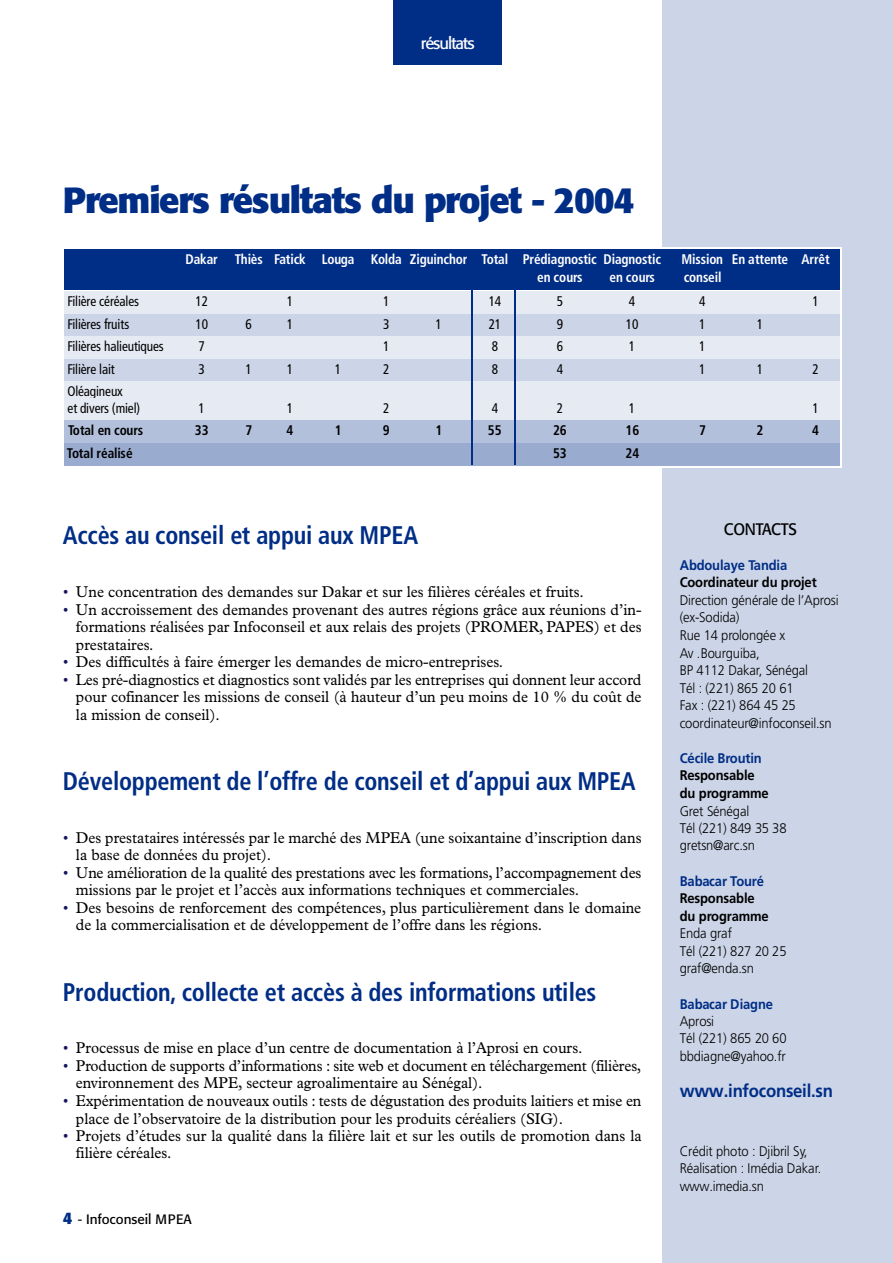
<style>
.page{position:relative;width:893px;height:1263px;background:#fff}
.page>*{position:absolute;margin:0;border:0;box-sizing:border-box;transform-origin:0 0}
.t1{font:700 36px "Formata";letter-spacing:-.03em;color:#002d86}
.t2{font:700 condensed 25.5px "Frutiger";letter-spacing:-.01em;color:#002d86;scale:.95 1}
.t3{font:700 18px "Frutiger";color:#002d86;scale:.93 1}
.t4{font:16.5px "Formata";color:#fff}
.t5{font:16.5px "Formata";color:#000;scale:.95 1}
.t6{font:15.75px/17.4px "Plantin";color:#000;scale:.95 1}
.t7{font:300 13.95px/17.5px "Frutiger";letter-spacing:-.01em;color:#000;scale:.93 1}
.t8{font:condensed 13.95px/16.5px "Frutiger";letter-spacing:-.015em;color:#000;scale:.95 1}
.t9{font:700 13.95px/17.5px "Frutiger";letter-spacing:-.005em;color:#000;scale:.93 1}
.t10{font:700 condensed 13.95px "Frutiger";letter-spacing:-.035em;color:#fff;scale:.95 1}
.t11{font:700 13.95px "Frutiger";letter-spacing:-.005em;color:#002d86;scale:.93 1}
.t12{font:700 condensed 13.95px "Frutiger";letter-spacing:-.015em;color:#000;scale:.95 1}
.t13{font:700 condensed 13.95px "Frutiger";letter-spacing:-.01em;color:#fff;scale:.95 1}
.t14{font:13.5px "Formata";color:#000}
.s1{color:#15145f}
.s2{font-weight:700;font-size:16.5px;color:#002d86}
</style>
<div class="page">
<div style="left:393px;top:0;width:108px;height:65px;background:#002d86"></div>
<div style="left:662px;top:0;width:230px;height:1263px;background:#ccd5e7"></div>
<img style="left:64px;top:248px;width:777px;height:219px">
<hr style="left:514px;top:249px;width:2px;height:216px;background:#002d86">
<hr style="left:471px;top:249px;width:2px;height:216px;background:#002d86">
<p class="t4" style="left:421px;top:36px;width:55px">r é s u l t a t s</p>
<h1 class="t1" style="left:63px;top:184px;width:573px">Premiers résultats du projet - 2004</h1>
<p class="t10" style="left:185px;top:254px;width:502px">D a k a r T h i è s Fa t i c k Louga Ko l d a Z i g u i n c h o r To t a l P r é d i a g n o s t i c D i a g n o s t i c</p>
<p class="t13" style="left:681px;top:254px;width:157px">M i s s i o n En attente A r r ê t</p>
<p class="t13" style="left:537px;top:272px;width:49px">en cours</p>
<p class="t13" style="left:609px;top:272px;width:49px">en cours</p>
<p class="t13" style="left:683px;top:272px;width:41px">c o n s e i l</p>
<p class="t8" style="left:67px;top:294px;width:77px">Filière céréales</p>
<p class="t8" style="left:196px;top:294px;width:15px">1 2</p>
<p class="t8" style="left:287px;top:294px;width:8px">1</p>
<p class="t8" style="left:383px;top:294px;width:8px">1</p>
<p class="t8" style="left:488px;top:294px;width:15px">1 4</p>
<p class="t8" style="left:557px;top:294px;width:8px">5</p>
<p class="t8" style="left:629px;top:294px;width:8px">4</p>
<p class="t8" style="left:699px;top:294px;width:8px">4</p>
<p class="t8" style="left:812px;top:294px;width:8px">1</p>
<p class="t8" style="left:67px;top:317px;width:67px">Filières fruits</p>
<p class="t8" style="left:196px;top:317px;width:15px">1 0</p>
<p class="t8" style="left:245px;top:317px;width:8px">6</p>
<p class="t8" style="left:287px;top:317px;width:8px">1</p>
<p class="t8" style="left:383px;top:317px;width:8px">3</p>
<p class="t8" style="left:435px;top:317px;width:8px">1</p>
<p class="t8" style="left:488px;top:317px;width:15px">2 1</p>
<p class="t8" style="left:557px;top:317px;width:8px">9</p>
<p class="t8" style="left:626px;top:317px;width:15px">1 0</p>
<p class="t8" style="left:699px;top:317px;width:8px">1</p>
<p class="t8" style="left:757px;top:317px;width:8px">1</p>
<p class="t8" style="left:67px;top:339px;width:103px">Filières halieutiques</p>
<p class="t8" style="left:198px;top:339px;width:8px">7</p>
<p class="t8" style="left:383px;top:339px;width:8px">1</p>
<p class="t8" style="left:491px;top:339px;width:8px">8</p>
<p class="t8" style="left:557px;top:339px;width:8px">6</p>
<p class="t8" style="left:629px;top:339px;width:8px">1</p>
<p class="t8" style="left:699px;top:339px;width:8px">1</p>
<p class="t8" style="left:67px;top:362px;width:51px">Filière lait</p>
<p class="t8" style="left:199px;top:362px;width:8px">3</p>
<p class="t8" style="left:245px;top:362px;width:8px">1</p>
<p class="t8" style="left:287px;top:362px;width:8px">1</p>
<p class="t8" style="left:335px;top:362px;width:8px">1</p>
<p class="t8" style="left:383px;top:362px;width:8px">2</p>
<p class="t8" style="left:491px;top:362px;width:8px">8</p>
<p class="t8" style="left:557px;top:362px;width:8px">4</p>
<p class="t8" style="left:699px;top:362px;width:8px">1</p>
<p class="t8" style="left:757px;top:362px;width:8px">1</p>
<p class="t8" style="left:812px;top:362px;width:8px">2</p>
<p class="t8" style="left:67px;top:384px;width:78px">O l é a g i n e u x<br>et divers (miel)</p>
<p class="t8" style="left:199px;top:401px;width:8px">1</p>
<p class="t8" style="left:287px;top:401px;width:8px">1</p>
<p class="t8" style="left:383px;top:401px;width:8px">2</p>
<p class="t8" style="left:491px;top:401px;width:8px">4</p>
<p class="t8" style="left:557px;top:401px;width:8px">2</p>
<p class="t8" style="left:629px;top:401px;width:8px">1</p>
<p class="t8" style="left:812px;top:401px;width:8px">1</p>
<p class="t12" style="left:68px;top:425px;width:81px">Total en cours</p>
<p class="t12" style="left:195px;top:425px;width:16px">3 3</p>
<p class="t12" style="left:245px;top:425px;width:9px">7</p>
<p class="t12" style="left:286px;top:425px;width:9px">4</p>
<p class="t12" style="left:335px;top:425px;width:9px">1</p>
<p class="t12" style="left:383px;top:425px;width:9px">9</p>
<p class="t12" style="left:435px;top:425px;width:9px">1</p>
<p class="t12" style="left:488px;top:425px;width:16px">5 5</p>
<p class="t12" style="left:553px;top:425px;width:16px">2 6</p>
<p class="t12" style="left:625px;top:425px;width:16px">1 6</p>
<p class="t12" style="left:699px;top:425px;width:9px">7</p>
<p class="t12" style="left:756px;top:425px;width:9px">2</p>
<p class="t12" style="left:812px;top:425px;width:9px">4</p>
<p class="t12" style="left:67px;top:447px;width:71px">Total réalisé</p>
<p class="t12" style="left:553px;top:447px;width:16px">5 3</p>
<p class="t12" style="left:625px;top:447px;width:16px">2 4</p>
<h2 class="t2" style="left:63px;top:525px;width:375px">Accès au conseil et appui aux MPEA</h2>
<p class="t6" style="left:63px;top:584px;width:549px"><span class="s1">•</span> Une concentration des demandes sur Dakar et sur les filières céréales et fruits.</p>
<p class="t6" style="left:76px;top:602px;width:597px;text-align:justify;text-indent:-13px"><span class="s1">•</span> Un accroissement des demandes provenant des autres régions grâce aux réunions d’in&shy;formations réalisées par Infoconseil et aux relais des projets (PROMER, PAPES) et des prestataires.</p>
<p class="t6" style="left:63px;top:654px;width:464px"><span class="s1">•</span> Des difficultés à faire émerger les demandes de micro-entreprises.</p>
<p class="t6" style="left:76px;top:672px;width:597px;text-align:justify;text-indent:-13px"><span class="s1">•</span> Les pré-diagnostics et diagnostics sont validés par les entreprises qui donnent leur accord pour cofinancer les missions de conseil (à hauteur d’un peu moins de 10 % du coût de la mission de conseil).</p>
<h2 class="t2" style="left:63px;top:771px;width:604px">Développement de l’offre de conseil et d’appui aux MPEA</h2>
<p class="t6" style="left:76px;top:830px;width:597px;text-indent:-13px"><span class="s1">•</span> Des prestataires intéressés par le marché des MPEA (une soixantaine d’inscription dans la base de données du projet).</p>
<p class="t6" style="left:76px;top:865px;width:596px;text-indent:-13px"><span class="s1">•</span> Une amélioration de la qualité des prestations avec les form at i o n s , l’accompagnement des missions par le projet et l’accès aux informations techniques et commerciales.</p>
<p class="t6" style="left:76px;top:900px;width:596px;text-indent:-13px"><span class="s1">•</span> Des besoins de renforcement des compétences, plus particulièrement dans le domaine de la commercialisation et de développement de l’offre dans les régions.</p>
<h2 class="t2" style="left:63px;top:981px;width:563px">P ro d u c t i o n , collecte et accès à des informations utiles</h2>
<p class="t6" style="left:63px;top:1041px;width:548px"><span class="s1">•</span> Processus de mise en place d’un centre de documentation à l’Aprosi en cours.</p>
<p class="t6" style="left:76px;top:1058px;width:596px;text-indent:-13px"><span class="s1">•</span> Production de supports d’inform ations : site web et document en téléchargement (filières, environnement des MPE, secteur agroalimentaire au Sénégal).</p>
<p class="t6" style="left:76px;top:1093px;width:596px;text-indent:-13px"><span class="s1">•</span> E x p é ri m e n t ation de nouveaux outils : tests de dégustation des produits laitiers et mise en place de l’observatoire de la distribution pour les produits céréaliers (SIG).</p>
<p class="t6" style="left:76px;top:1129px;width:597px;text-indent:-13px"><span class="s1">•</span> Projets d’études sur la qualité dans la filière lait et sur les outils de promotion dans la filière céréales.</p>
<p class="t14" style="left:63px;top:1213px;width:130px"><span class="s2">4</span> - Infoconseil MPEA</p>
<p class="t5" style="left:724px;top:522px;width:78px">CO N TAC T S</p>
<p class="t11" style="left:679px;top:560px;width:117px">Abdoulaye Ta n d i a</p>
<p class="t9" style="left:679px;top:575px;width:149px">C o o rdinateur du pro j e t</p>
<p class="t7" style="left:679px;top:592px;width:172px">D i rection générale de l’Apro s i ( e x - S o d i d a )<br>Rue 14 prolongée x<br>Av .Bourguiba,<br>BP 4112 Dakar, Sénégal<br>Tél : (221) 865 20 61<br>Fax : (221) 864 45 25<br>c o o rd i n a t e u r @ i n f o c o n s e i l . s n</p>
<p class="t11" style="left:679px;top:752px;width:90px">Cécile Bro u t i n</p>
<p class="t9" style="left:679px;top:768px;width:97px">R e s p o n s a b l e du programme</p>
<p class="t7" style="left:679px;top:803px;width:116px">G ret Sénégal<br>Tél (221) 849 35 38 g re t s n @ a rc . s n</p>
<p class="t11" style="left:679px;top:875px;width:92px">Babacar To u r é</p>
<p class="t9" style="left:679px;top:891px;width:97px">R e s p o n s a b l e du programme</p>
<p class="t7" style="left:679px;top:926px;width:116px">Enda graf<br>Tél (221) 827 20 25 graf@enda.sn</p>
<p class="t11" style="left:679px;top:998px;width:102px">Babacar Diagne</p>
<p class="t7" style="left:679px;top:1013px;width:116px">A p ro s i<br>Tél (221) 865 20 60 b b d i a g n e @ y a h o o . f r</p>
<p class="t3" style="left:679px;top:1083px;width:166px">w w w. i n f o c o n s e i l . s n</p>
<p class="t7" style="left:679px;top:1143px;width:154px">Crédit photo : Djibril Sy,<br>Réalisation : Imédia Dakar. w w w. i m e d i a . s n</p>
</div>
